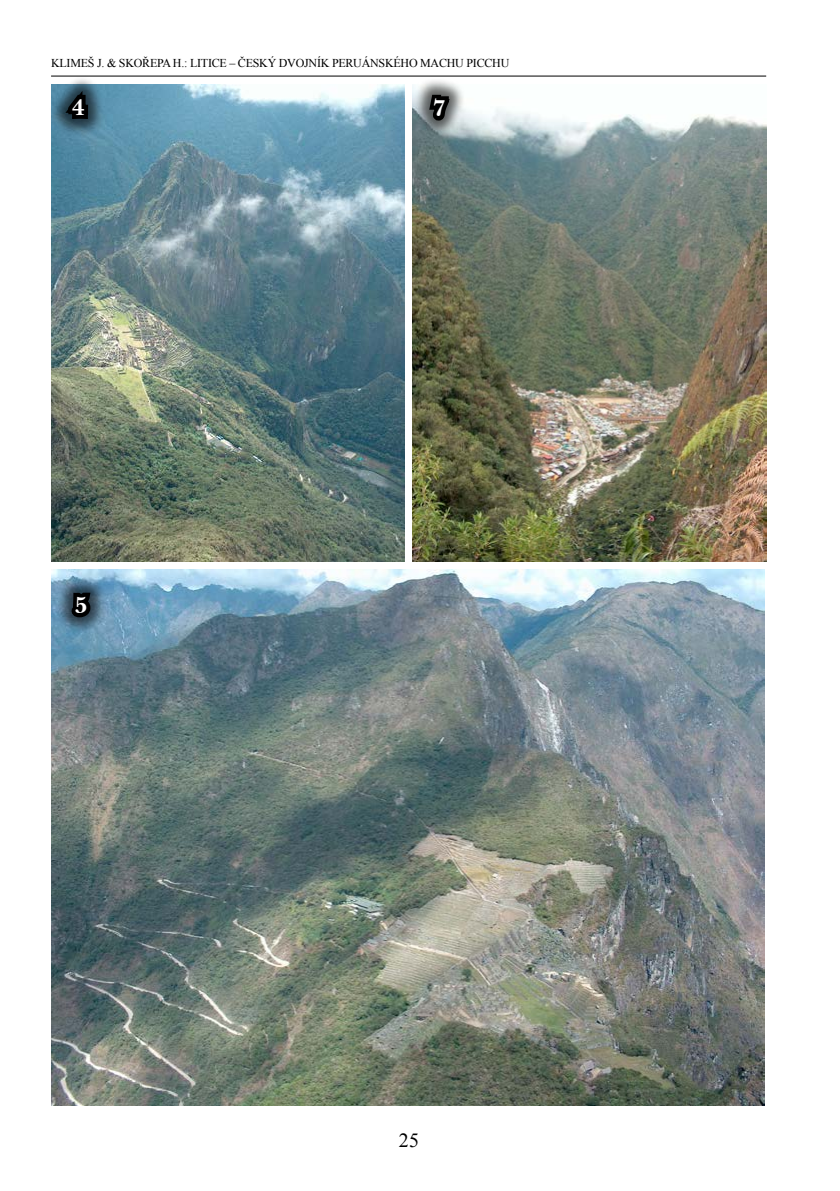
<style>
.page{position:relative;width:840px;height:1191px;background:#fff}
.page>*{position:absolute;margin:0;border:0;box-sizing:border-box;transform-origin:0 0}
.t1{font:700 24px "Nebraska";color:#fff}
.t2{font:20px "Times New Roman";color:#000}
.t3{font:12px "Times New Roman";letter-spacing:-.02em;color:#000}
</style>
<div class="page">
<hr style="left:51px;top:76px;width:714px;height:1px;background:#000">
<img style="left:51px;top:84px;width:353px;height:477px">
<img style="left:51px;top:569px;width:713px;height:536px">
<img style="left:412px;top:108px;width:353px;height:453px">
<div style="left:49px;top:75px;width:56px;height:61px;background:#000;opacity:.6"></div>
<svg style="left:62px;top:79px;width:30px;height:46px"></svg>
<div style="left:412px;top:78px;width:53px;height:60px;background:#000;opacity:.6"></div>
<svg style="left:424px;top:90px;width:32px;height:49px"></svg>
<div style="left:54px;top:576px;width:53px;height:58px;background:#000;opacity:.6"></div>
<svg style="left:64px;top:587px;width:33px;height:351px"></svg>
<p class="t3" style="left:51px;top:55px;width:459px">KLIMEŠ J. &amp; SKOŘEPA H.: LITICE – ČESKÝ DVOJNÍK PERUÁNSKÉHO MACHU PICCHU</p>
<h1 class="t1" style="left:72px;top:93px;width:14px">4</h1>
<h1 class="t1" style="left:433px;top:94px;width:14px">7</h1>
<h1 class="t1" style="left:75px;top:591px;width:14px">5</h1>
<h2 class="t2" style="left:399px;top:1127px;width:21px">25</h2>
</div>
